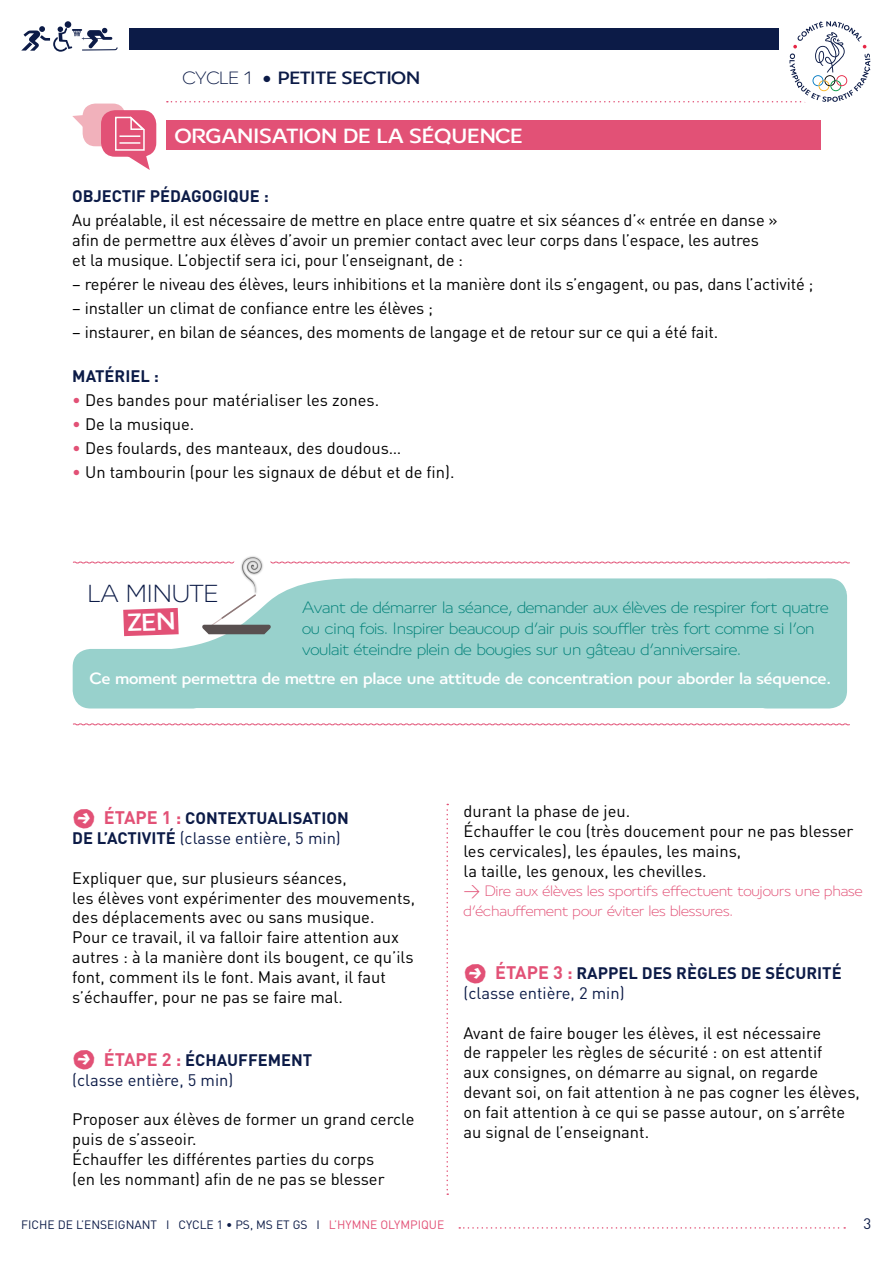
<style>
.page{position:relative;width:893px;height:1263px;background:#fff}
.page>*{position:absolute;margin:0;border:0;box-sizing:border-box;transform-origin:0 0}
.t1{font:300 27px "Franceolympique";color:#0c1b47}
.t2{font:500 22.5px "Franceolympique";letter-spacing:-.01em;color:#fff}
.t3{font:500 19.5px "Franceolympique";letter-spacing:-.01em;color:#0c1b47}
.t4{font:300 18px/21px "Franceolympique";letter-spacing:-.005em;color:#008078}
.t5{font:500 18px "Franceolympique";letter-spacing:-.005em;color:#fff}
.t6{font:16.5px/19.8px "DIN";color:#000}
.t7{font:700 16.5px/19.8px "DIN";color:#0c1b47}
.t8{font:300 16.5px/19.8px "Franceolympique";letter-spacing:-.005em;color:#e25176}
.t9{font:16.5px/19.8px "DIN";color:#0c1b47}
.t10{font:15px "DIN";color:#0c1b47}
.t11{font:12px "DIN";color:#0c1b47}
.s1{font-weight:300}
.s2{color:#e25176}
.s3{font-family:"Ale Signs Black LL";font-weight:400;font-size:36px;color:#e25176}
.s4{font-size:18px;color:#e25176}
.s5{font-weight:400}
.s6{font-family:"Ale Signs Black LL";font-size:36px;color:#e25176}
.s7{font-weight:700;font-size:18px;color:#e25176}
.s8{font-weight:700}
.s9{font-family:"DIN"}
</style>
<div class="page">
<svg style="left:446px;top:804px;width:2px;height:391px"></svg>
<div style="left:83px;top:104px;width:42px;height:42px;background:#f1b1bb;border-radius:13px"></div>
<svg style="left:72px;top:115px;width:11px;height:19px"></svg>
<div style="left:166px;top:120px;width:655px;height:30px;background:#e25176"></div>
<div style="left:101px;top:110px;width:55px;height:47px;background:#e25176;border-radius:14px"></div>
<svg style="left:114px;top:116px;width:36px;height:54px"></svg>
<hr style="left:119px;top:135px;width:21px;height:2px;background:#fff">
<hr style="left:119px;top:142px;width:21px;height:2px;background:#fff">
<div style="left:65px;top:21px;width:6px;height:7px;background:#0c1b47;border-radius:50%"></div>
<svg style="left:21px;top:26px;width:97px;height:26px"></svg>
<div style="left:130px;top:29px;width:649px;height:21px;background:#0c1b47"></div>
<svg style="left:167px;top:21px;width:703px;height:81px"></svg>
<svg style="left:73px;top:723px;width:777px;height:3px"></svg>
<div style="left:73px;top:636px;width:774px;height:72px;background:#98d1cc"></div>
<svg style="left:459px;top:1227px;width:386px;height:2px"></svg>
<svg style="left:72px;top:557px;width:778px;height:79px"></svg>
<p class="t3" style="left:182px;top:66px;width:239px"><span class="s1">CYCLE 1 •</span> PETITE SECTION</p>
<h2 class="t2" style="left:174px;top:123px;width:350px">ORGANISATION DE LA SÉQUENCE</h2>
<p class="t7" style="left:72px;top:186px;width:198px">OBJECTIF PÉDAGOGIQUE :</p>
<p class="t6" style="left:72px;top:210px;width:707px">Au préalable, il est nécessaire de mettre en place entre quatre et six séances d’« entrée en danse » afin de permettre aux élèves d’avoir un premier contact avec leur corps dans l’espace, les autres<br>et la musique. L’objectif sera ici, pour l’enseignant, de :</p>
<p class="t6" style="left:72px;top:274px;width:743px">– repérer le niveau des élèves, leurs inhibitions et la manière dont ils s’engagent, ou pas, dans l’activité ;</p>
<p class="t6" style="left:72px;top:298px;width:362px">– installer un climat de confiance entre les élèves ;</p>
<p class="t6" style="left:72px;top:322px;width:647px">– instaurer, en bilan de séances, des moments de langage et de retour sur ce qui a été fait.</p>
<p class="t7" style="left:72px;top:365px;width:88px">MATÉRIEL :</p>
<p class="t6" style="left:72px;top:390px;width:308px"><span class="s2">•</span> Des bandes pour matérialiser les zones.</p>
<p class="t6" style="left:72px;top:414px;width:124px"><span class="s2">•</span> De la musique.</p>
<p class="t6" style="left:72px;top:438px;width:331px"><span class="s2">•</span> Des foulards, des manteaux, des doudous…</p>
<p class="t6" style="left:72px;top:462px;width:384px"><span class="s2">•</span> Un tambourin (pour les signaux de début et de fin).</p>
<h1 class="t1" style="left:87px;top:577px;width:132px">LA MINUTE</h1>
<p class="t4" style="left:302px;top:596px;width:528px">Avant de démarrer la séance, demander aux élèves de respirer fort quatre ou cinq fois. Inspirer beaucoup d’air puis souffler très fort comme si l’on voulait éteindre plein de bougies sur un gâteau d’anniversaire.</p>
<p class="t5" style="left:90px;top:668px;width:743px">Ce moment permettra de mettre en place une attitude de concentration pour aborder la séquence.</p>
<p class="t7" style="left:72px;top:808px;width:278px"><span class="s3">i</span> <span class="s4">ÉTAPE 1 :</span> CONTEXTUALISATION<br>DE L’ACTIVITÉ <span class="s5">(classe entière, 5 min)</span></p>
<p class="t6" style="left:72px;top:868px;width:344px">Expliquer que, sur plusieurs séances,<br>les élèves vont expérimenter des mouvements, des déplacements avec ou sans musique.<br>Pour ce travail, il va falloir faire attention aux autres : à la manière dont ils bougent, ce qu’ils font, comment ils le font. Mais avant, il faut s’échauffer, pour ne pas se faire mal.</p>
<p class="t9" style="left:72px;top:1049px;width:241px"><span class="s6">i</span> <span class="s7">ÉTAPE 2 :</span> <span class="s8">ÉCHAUFFEMENT </span>(classe entière, 5 min)</p>
<p class="t6" style="left:72px;top:1109px;width:344px">Proposer aux élèves de former un grand cercle puis de s’asseoir.<br>Échauffer les différentes parties du corps<br>(en les nommant) afin de ne pas se blesser</p>
<p class="t6" style="left:463px;top:801px;width:392px">durant la phase de jeu.<br>Échauffer le cou (très doucement pour ne pas blesser les cervicales), les épaules, les mains,<br>la taille, les genoux, les chevilles.</p>
<p class="t8" style="left:463px;top:881px;width:401px"><span class="s9">&gt;</span> Dire aux élèves les sportifs effectuent toujours une phase d’échauffement pour éviter les blessures.</p>
<p class="t7" style="left:463px;top:962px;width:380px"><span class="s3">i</span> <span class="s4">ÉTAPE 3 :</span> RAPPEL DES RÈGLES DE SÉCURITÉ <span class="s5">(classe entière, 2 min)</span></p>
<p class="t6" style="left:463px;top:1022px;width:398px">Avant de faire bouger les élèves, il est nécessaire<br>de rappeler les règles de sécurité : on est attentif<br>aux consignes, on démarre au signal, on regarde devant soi, on fait attention à ne pas cogner les élèves, on fait attention à ce qui se passe autour, on s’arrête au signal de l’enseignant.</p>
<p class="t11" style="left:21px;top:1217px;width:424px">FICHE DE L’ENSEIGNANT I CYCLE 1 • PS, MS ET GS I <span class="s2">L’HYMNE OLYMPIQUE</span></p>
<p class="t10" style="left:863px;top:1214px;width:9px">3</p>
</div>
